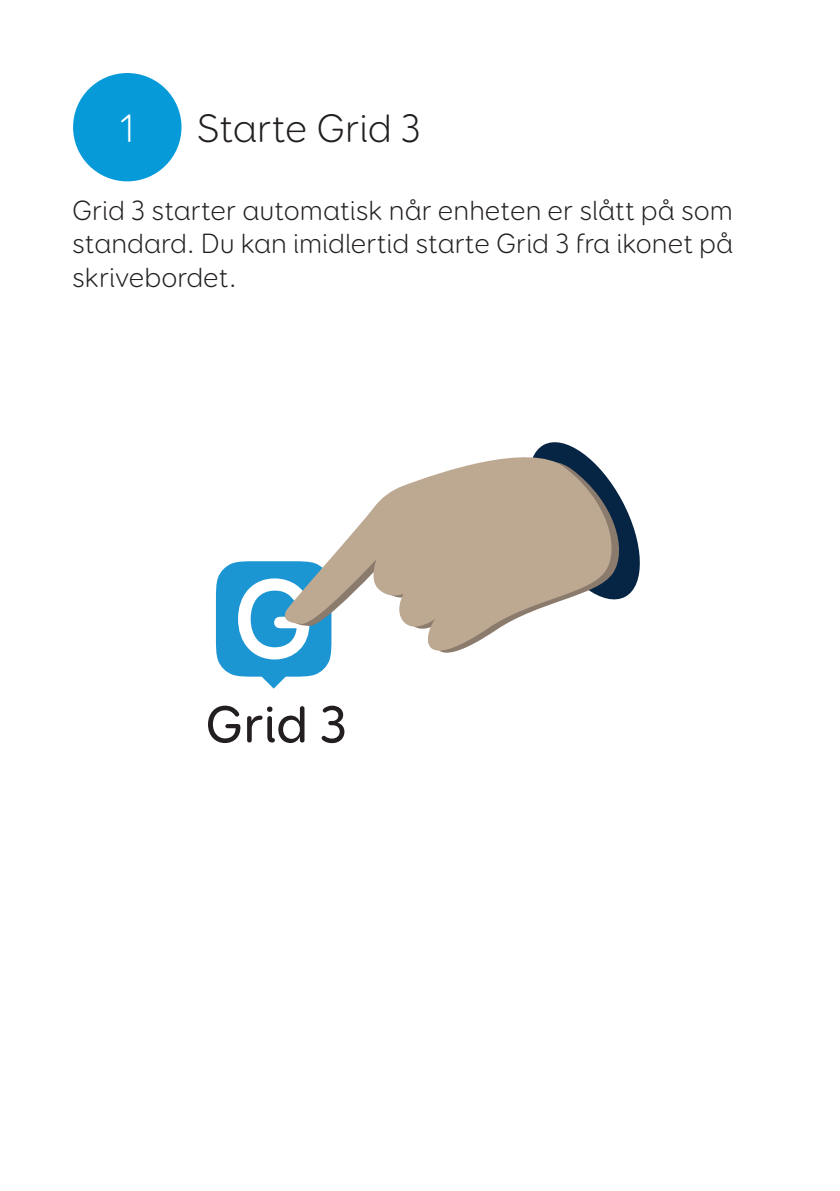
<style>
.page{position:relative;width:840px;height:1191px;background:#fff}
.page>*{position:absolute;margin:0;border:0;box-sizing:border-box;transform-origin:0 0}
.t1{font:500 52.6px "Booster Next FY";color:#231f20}
.Page___section_headi{font:300 40px "Booster Next FY";color:#231f20}
.t2{font:300 40px "Booster Next FY";color:#fff}
.t3{font:300 28px/33.6px "Booster Next FY";color:#231f20;text-align:justify}
</style>
<div class="page">
<div style="left:73px;top:73px;width:108px;height:108px;background:#069ad9;border-radius:50%"></div>
<svg style="left:216px;top:561px;width:107px;height:127px"></svg>
<svg style="left:628px;top:513px;width:11px;height:82px"></svg>
<svg style="left:289px;top:497px;width:339px;height:173px"></svg>
<svg style="left:282px;top:442px;width:338px;height:226px;fill:#bda992"></svg>
<p class="t2" style="left:120px;top:104px;width:16px">1</p>
<p class="Page___section_headi" style="left:197px;top:104px;width:226px">Starte Grid 3</p>
<p class="t3" style="left:72px;top:193px;width:662px">Grid 3 starter automatisk når enheten er slått på som standard. Du kan imidlertid starte Grid 3 fra ikonet på skrivebordet.</p>
<p class="t1" style="left:205px;top:692px;width:144px">Grid 3</p>
</div>
